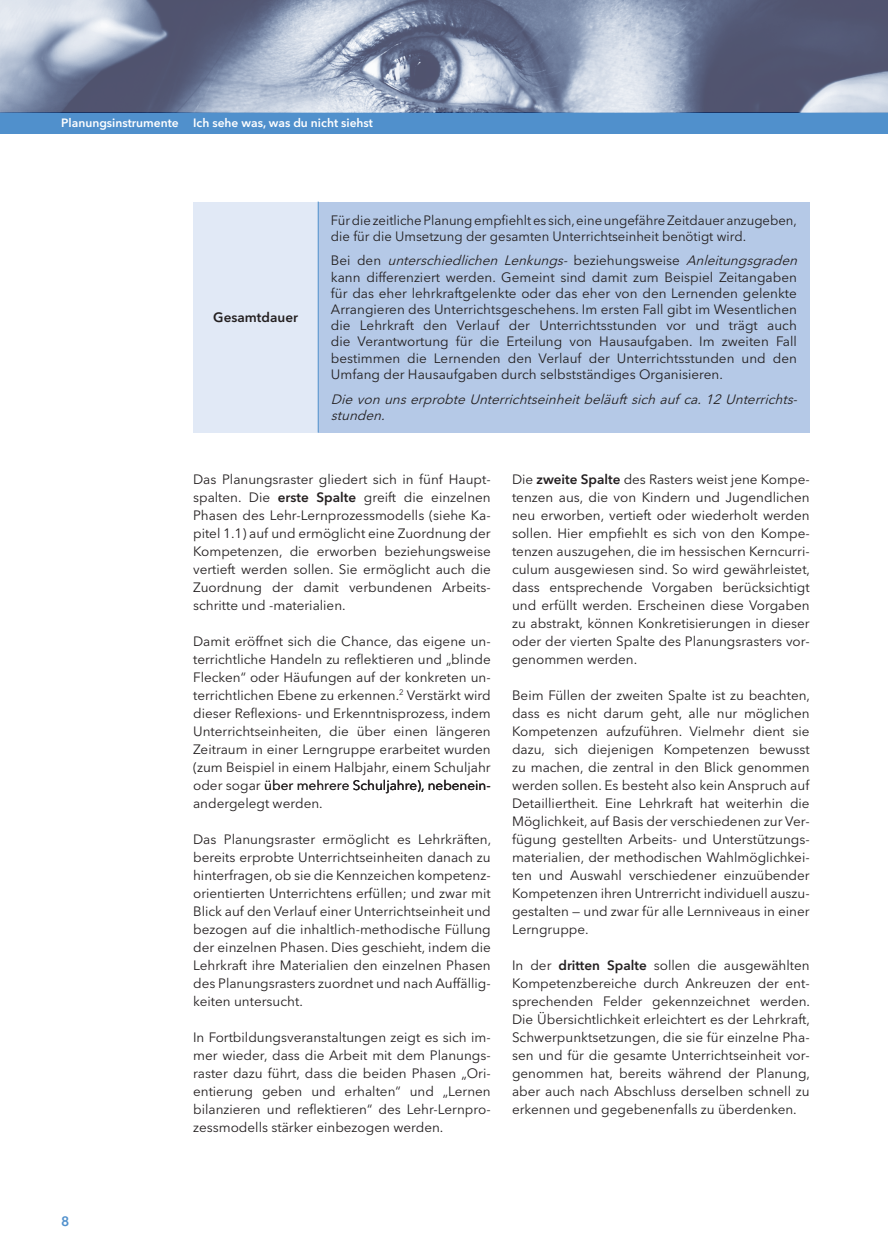
<style>
.page{position:relative;width:888px;height:1258px;background:#fff}
.page>*{position:absolute;margin:0;border:0;box-sizing:border-box;transform-origin:0 0}
.laufender_Text{font:13.5px/18px "Avenir Next LT Pro";color:#231f20;text-align:justify}
.Text_Tabelle{font:13.5px/16.2px "Avenir Next LT Pro";color:#231f20}
.Text_Tabelle-2{font:italic 13.5px/16.2px "Avenir Next LT Pro";color:#231f20}
.laufender_Text-2{font:600 13.5px "Avenir Next LT Pro";color:#231f20}
.t1{font:600 13.5px "Avenir Next LT Pro";color:#5090cc}
.t2{font:600 12px "Avenir Next LT Pro";color:#fff}
.s1{font-style:italic}
.s2{font-weight:600}
</style>
<div class="page">
<div style="left:0;top:112px;width:888px;height:22px;background:#5090cc"></div>
<img style="left:0;top:0;width:888px;height:112px">
<div style="left:193px;top:202px;width:125px;height:231px;background:#e1e9f6"></div>
<div style="left:318px;top:202px;width:492px;height:231px;background:#b5c9e7"></div>
<hr style="left:318px;top:202px;width:1px;height:231px;background:#5090cc">
<p class="t2" style="left:61px;top:116px;width:313px">Planungsinstrumente Ich sehe was, was du nicht siehst</p>
<p class="laufender_Text-2" style="left:213px;top:309px;width:86px">Gesamtdauer</p>
<p class="Text_Tabelle" style="left:331px;top:212px;width:467px">Für die zeitliche Planung empfiehlt es sich, eine ungefähre Zeitdauer anzugeben, die für die Umsetzung der gesamten Unterrichtseinheit benötigt wird.</p>
<p class="Text_Tabelle" style="left:331px;top:253px;width:472px">B e i d e n <span class="s1">unterschiedlichen Lenkungs-</span> b e z i e h u n g s w e i s e <span class="s1">Anleitungsgraden </span>kann differenziert werden. Gemeint sind damit zum Beispiel Zeitangaben für das eher lehrkraftgelenkte oder das eher von den Lernenden gelenkte Arrangieren des Unterrichtsgeschehens. Im ersten Fall gibt im Wesentlichen die Lehrkraft den Verlauf der Unterrichtsstunden vor und trägt auch die Verantwortung für die Erteilung von Hausaufgaben. Im zweiten Fall bestimmen die Lernenden den Verlauf der Unterrichtsstunden und den Umfang der Hausaufgaben durch selbstständiges Organisieren.</p>
<p class="Text_Tabelle-2" style="left:331px;top:391px;width:472px">DievonunserprobteUnterrichtseinheitbeläuftsichaufca.12Unterrichts&shy;stunden.</p>
<p class="t1" style="left:61px;top:1213px;width:10px">8</p>
<p class="laufender_Text" style="left:193px;top:470px;width:299px">Das Planungsraster gliedert sich in fünf Haupt&shy;spalten. Die <span class="s2">erste Spalte</span> greift die einzelnen Phasen des Lehr-Lernprozessmodells (siehe Ka&shy;pitel 1.1) auf und ermöglicht eine Zuordnung der Kompetenzen, die erworben beziehungsweise vertieft werden sollen. Sie ermöglicht auch die Zuordnung der damit verbundenen Arbeits&shy;schritte und -materialien.</p>
<p class="laufender_Text" style="left:193px;top:632px;width:299px">Damit eröffnet sich die Chance, das eigene un&shy;terrichtliche Handeln zu reflektieren und „blinde Flecken“ oder Häufungen auf der konkreten un&shy;terrichtlichen Ebene zu erkennen.<sup>2</sup> Verstärkt wird dieser Reflexions- und Erkenntnisprozess, indem Unterrichtseinheiten, die über einen längeren Zeitraum in einer Lerngruppe erarbeitet wurden (zum Beispiel in einem Halbjahr, einem Schuljahr oder sogar über mehrere Schuljahre), nebenein&shy;andergelegt werden.</p>
<p class="laufender_Text" style="left:193px;top:830px;width:300px">Das Planungsraster ermöglicht es Lehrkräften, bereits erprobte Unterrichtseinheiten danach zu hinterfragen, ob sie die Kennzeichen kompetenz&shy;orientierten Unterrichtens erfüllen; und zwar mit Blick auf den Verlauf einer Unterrichtseinheit und bezogen auf die inhaltlich-methodische Füllung der einzelnen Phasen. Dies geschieht, indem die Lehrkraft ihre Materialien den einzelnen Phasen des Planungsrasters zuordnet und nach Auffällig&shy;keiten untersucht.</p>
<p class="laufender_Text" style="left:193px;top:1028px;width:299px">In Fortbildungsveranstaltungen zeigt es sich im&shy;mer wieder, dass die Arbeit mit dem Planungs&shy;raster dazu führt, dass die beiden Phasen „Ori&shy;entierung geben und erhalten“ und „Lernen bilanzieren und reflektieren“ des Lehr-Lernpro&shy;zessmodells stärker einbezogen werden.</p>
<p class="laufender_Text" style="left:512px;top:470px;width:300px">Die <span class="s2">zweite Spalte</span> des Rasters weist jene Kompe&shy;tenzen aus, die von Kindern und Jugendlichen neu erworben, vertieft oder wiederholt werden sollen. Hier empfiehlt es sich von den Kompe&shy;tenzen auszugehen, die im hessischen Kerncurri&shy;culum ausgewiesen sind. So wird gewährleistet, dass entsprechende Vorgaben berücksichtigt und erfüllt werden. Erscheinen diese Vorgaben zu abstrakt, können Konkretisierungen in dieser oder der vierten Spalte des Planungsrasters vor&shy;genommen werden.</p>
<p class="laufender_Text" style="left:512px;top:686px;width:300px">Beim Füllen der zweiten Spalte ist zu beachten, dass es nicht darum geht, alle nur möglichen Kompetenzen aufzuführen. Vielmehr dient sie dazu, sich diejenigen Kompetenzen bewusst zu machen, die zentral in den Blick genommen werden sollen. Es besteht also kein Anspruch auf Detailliertheit. Eine Lehrkraft hat weiterhin die Möglichkeit, auf Basis der verschiedenen zur Ver&shy;fügung gestellten Arbeits- und Unterstützungs&shy;materialien, der methodischen Wahlmöglichkei&shy;ten und Auswahl verschiedener einzuübender Kompetenzen ihren Untrerricht individuell auszu&shy;gestalten — und zwar für alle Lernniveaus in einer Lerngruppe.</p>
<p class="laufender_Text" style="left:512px;top:956px;width:300px">In der <span class="s2">dritten Spalte</span> sollen die ausgewählten Kompetenzbereiche durch Ankreuzen der ent&shy;sprechenden Felder gekennzeichnet werden.<br>Die Übersichtlichkeit erleichtert es der Lehrkraft, Schwerpunktsetzungen, die sie für einzelne Pha&shy;sen und für die gesamte Unterrichtseinheit vor&shy;genommen hat, bereits während der Planung, aber auch nach Abschluss derselben schnell zu erkennen und gegebenenfalls zu überdenken.</p>
</div>
